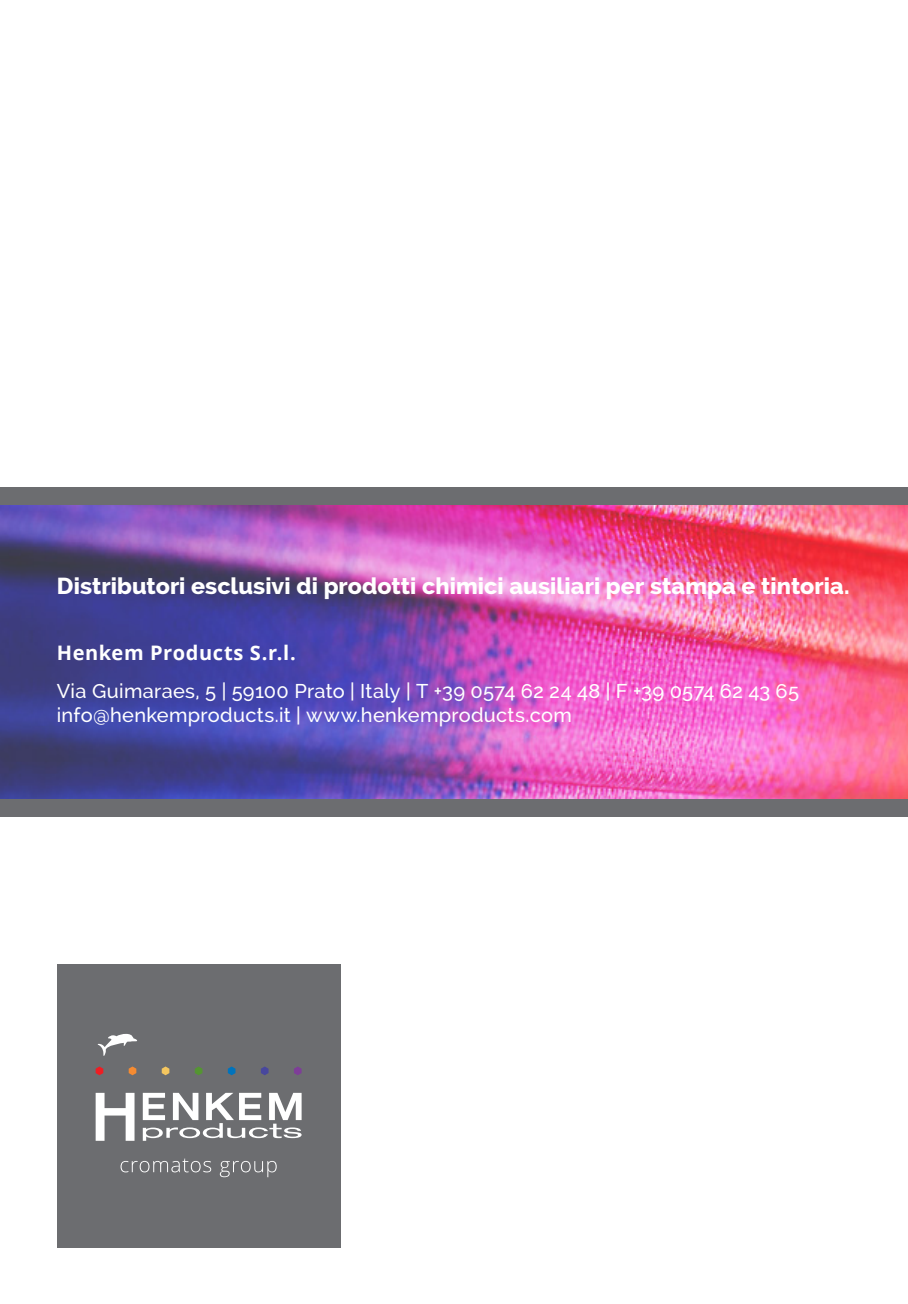
<style>
.page{position:relative;width:908px;height:1304px;background:#fff}
.page>*{position:absolute;margin:0;border:0;box-sizing:border-box;transform-origin:0 0}
.t1{font:800 23.2px "Raleway";letter-spacing:.005em;color:#fff}
.t2{font:500 20px/24px "Raleway";letter-spacing:.015em;color:#fff}
.t3{font:700 20px "Open Sans";letter-spacing:.035em;color:#fff}
</style>
<div class="page">
<img style="left:0;top:505px;width:907px;height:294px">
<div style="left:0;top:488px;width:907px;height:17px;background:#6c6d70"></div>
<div style="left:0;top:799px;width:907px;height:17px;background:#6c6d70"></div>
<div style="left:57px;top:964px;width:283px;height:283px;background:#6c6d70"></div>
<svg style="left:120px;top:1158px;width:156px;height:19px"></svg>
<svg style="left:96px;top:1034px;width:205px;height:107px"></svg>
<p class="t1" style="left:57px;top:573px;width:794px">Distributori esclusivi di prodotti chimici ausiliari per stampa e tintoria.</p>
<p class="t3" style="left:57px;top:639px;width:240px">Henkem Products S.r.l.</p>
<p class="t2" style="left:57px;top:679px;width:743px">Via Guimaraes, 5 | 59100 Prato | Italy | T +39 0574 62 24 48 | F +39 0574 62 43 65 info@henkemproducts.it | www.henkemproducts.com</p>
</div>
